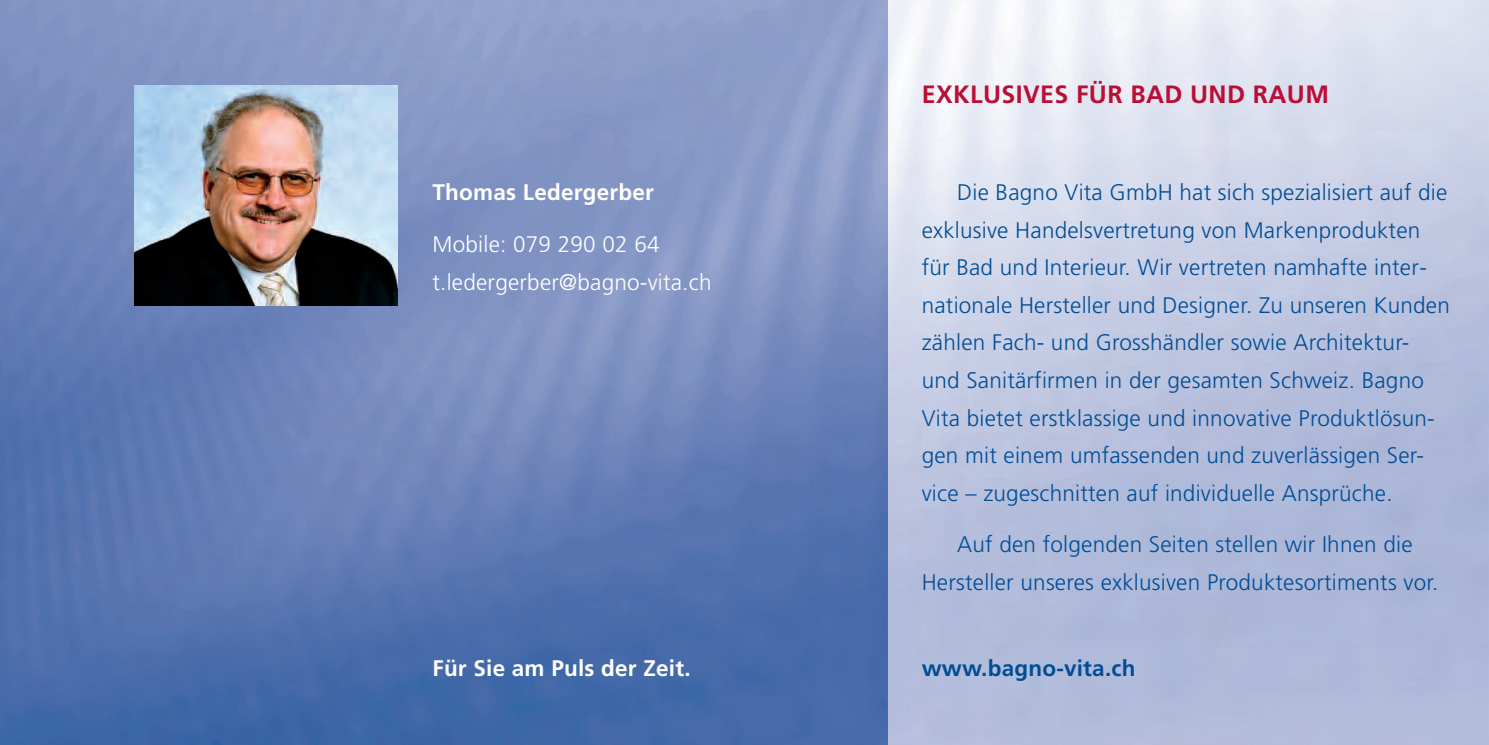
<style>
.page{position:relative;width:1489px;height:745px;background:#fff}
.page>*{position:absolute;margin:0;border:0;box-sizing:border-box;transform-origin:0 0}
.t1{font:700 25px "Frutiger";letter-spacing:.015em;color:#b90f36}
.t2{font:300 22.5px/37.5px "Frutiger";letter-spacing:.01em;color:#014d95}
.t3{font:300 22.5px/37.5px "Frutiger";letter-spacing:.01em;color:#fff}
.t4{font:700 22.5px "Frutiger";letter-spacing:.01em;color:#fff}
.t5{font:700 22.5px "Frutiger";letter-spacing:.01em;color:#014d95}
</style>
<div class="page">
<img style="left:887px;top:0;width:601px;height:744px">
<img style="left:0;top:0;width:887px;height:744px">
<img style="left:135px;top:85px;width:262px;height:220px">
<p class="t4" style="left:432px;top:183px;width:223px">Thomas Ledergerber</p>
<p class="t3" style="left:432px;top:227px;width:280px">Mobile: 079 290 02 64 t.ledergerber@bagno-vita.ch</p>
<p class="t1" style="left:921px;top:84px;width:409px">EXKLUSIVES FÜR BAD UND RAUM</p>
<p class="t2" style="left:921px;top:175px;width:529px;text-indent:35px">Die Bagno Vita GmbH hat sich spezialisiert auf die exklusive Handelsvertretung von Markenprodukten für Bad und Interieur. Wir vertreten namhafte inter - nationale Hersteller und Designer. Zu unseren Kunden zählen Fach- und Grosshändler sowie Architektur&shy;und Sanitärfirmen in der gesamten Schweiz. Bagno Vita bietet erstklassige und innovative Produktlösun&shy;gen mit einem umfassenden und zuverlässigen Ser&shy;vice – zugeschnitten auf individuelle Ansprüche.</p>
<p class="t2" style="left:921px;top:527px;width:518px;text-align:center">Auf den folgenden Seiten stellen wir Ihnen die<br>Hersteller unseres exklusiven Produktesortiments vor.</p>
<p class="t4" style="left:432px;top:658px;width:260px">Für Sie am Puls der Zeit.</p>
<p class="t5" style="left:921px;top:658px;width:215px">www.bagno-vita.ch</p>
</div>
